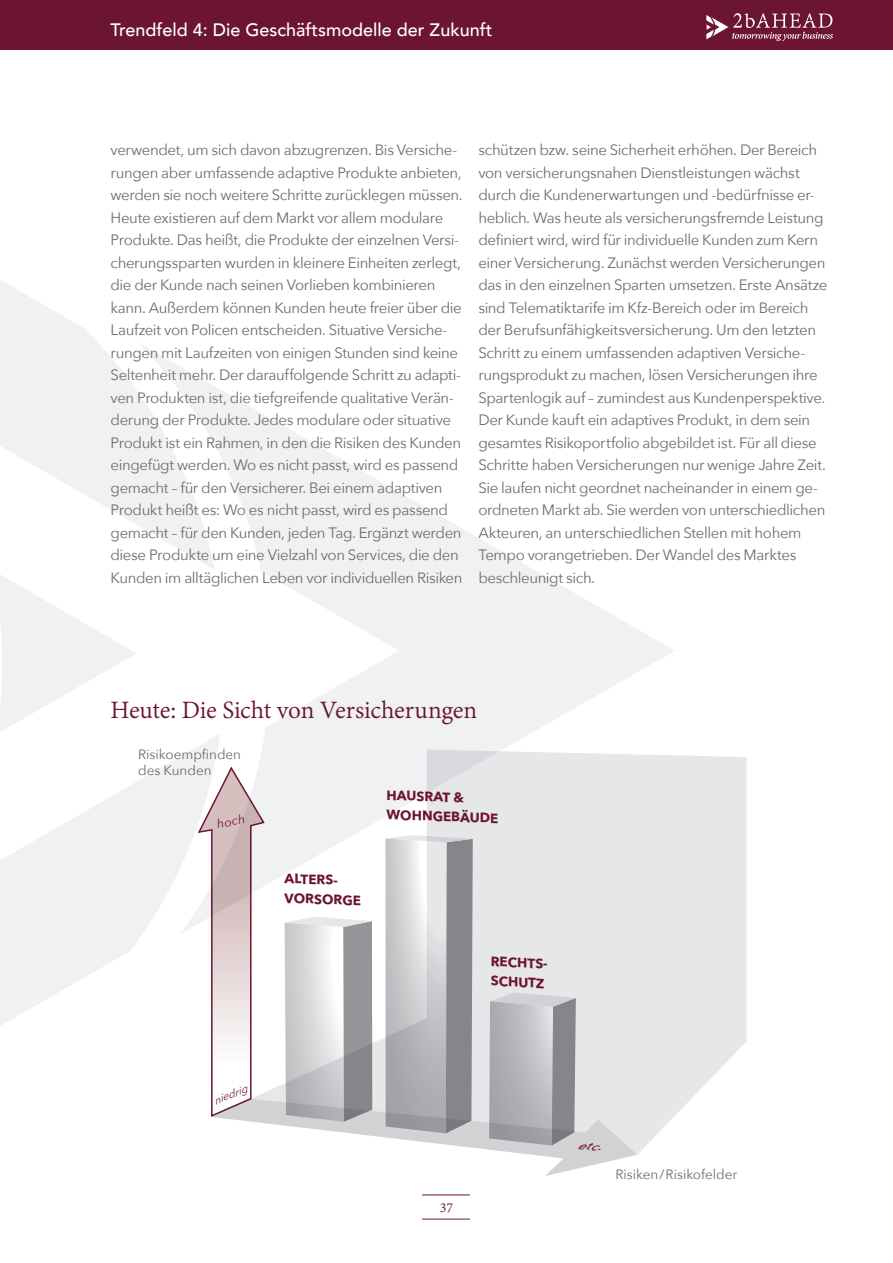
<style>
.page{position:relative;width:893px;height:1263px;background:#fff}
.page>*{position:absolute;margin:0;border:0;box-sizing:border-box;transform-origin:0 0}
.t1{font:27px "Adobe Devanagari";letter-spacing:-.01em;color:#6c1433}
.t2{font:500 18px "Avenir";color:#fff}
.t3{font:15px/22.5px "Avenir Next";letter-spacing:-.025em;color:#6c6d70}
.t4{font:15px "Adobe Devanagari";color:#6c1433}
.t5{font:700 13.5px/19.5px "Avenir Next";color:#6c1433}
.t6{font:13.5px/16.5px "Avenir Next";color:#6c6d70}
.t7{font:italic 12px "Avenir Next";color:#6c1433}
.t8{font:italic 500 10.8px "Avenir Next";color:#6c1433;scale:1.25 1}
.t9{font:italic 10.5px "Avenir Next";color:#6c1433}
</style>
<div class="page">
<svg style="left:0;top:575px;width:136px;height:157px"></svg>
<svg style="left:215px;top:387px;width:459px;height:362px"></svg>
<svg style="left:0;top:733px;width:220px;height:293px;fill:#f0f1f2"></svg>
<svg style="left:0;top:280px;width:215px;height:289px"></svg>
<div style="left:0;top:0;width:893px;height:50px;background:#6c1433"></div>
<svg style="left:706px;top:13px;width:127px;height:28px"></svg>
<svg style="left:212px;top:749px;width:534px;height:406px;fill:#e6e7e9"></svg>
<svg style="left:196px;top:765px;width:441px;height:411px"></svg>
<hr style="left:422px;top:1195px;width:48px;height:1px;background:#6c1433">
<hr style="left:422px;top:1219px;width:48px;height:1px;background:#6c1433">
<p class="t2" style="left:111px;top:14px;width:383px">Trendfeld 4: Die Geschäftsmodelle der Zukunft</p>
<p class="t3" style="left:111px;top:138px;width:354px">verwendet, um sich davon abzugrenzen. Bis Versiche&shy;rungen aber umfassende adaptive Produkte anbieten, werden sie noch weitere Schritte zurücklegen müssen.<br>Heute existieren auf dem Markt vor allem modulare Produkte. Das heißt, die Produkte der einzelnen Versi&shy;cherungssparten wurden in kleinere Einheiten zerlegt, die der Kunde nach seinen Vorlieben kombinieren kann. Außerdem können Kunden heute freier über die Laufzeit von Policen entscheiden. Situative Versiche&shy;rungen mit Laufzeiten von einigen Stunden sind keine Seltenheit mehr. Der darauffolgende Schritt zu adapti&shy;ven Produkten ist, die tiefgreifende qualitative Verän&shy;derung der Produkte. Jedes modulare oder situative Produkt ist ein Rahmen, in den die Risiken des Kunden eingefügt werden. Wo es nicht passt, wird es passend gemacht – für den Versicherer. Bei einem adaptiven Produkt heißt es: Wo es nicht passt, wird es passend gemacht – für den Kunden, jeden Tag. Ergänzt werden diese Produkte um eine Vielzahl von Services, die den Kunden im alltäglichen Leben vor individuellen Risiken</p>
<p class="t3" style="left:478px;top:138px;width:351px">schützen bzw. seine Sicherheit erhöhen. Der Bereich von versicherungsnahen Dienstleistungen wächst durch die Kundenerwartungen und -bedürfnisse er&shy;heblich. Was heute als versicherungsfremde Leistung definiert wird, wird für individuelle Kunden zum Kern einer Versicherung. Zunächst werden Versicherungen das in den einzelnen Sparten umsetzen. Erste Ansätze sind Telematiktarife im Kfz-Bereich oder im Bereich der Berufsunfähigkeitsversicherung. Um den letzten Schritt zu einem umfassenden adaptiven Versiche&shy;rungsprodukt zu machen, lösen Versicherungen ihre Spartenlogik auf – zumindest aus Kundenperspektive.<br>Der Kunde kauft ein adaptives Produkt, in dem sein gesamtes Risikoportfolio abgebildet ist. Für all diese Schritte haben Versicherungen nur wenige Jahre Zeit.<br>Sie laufen nicht geordnet nacheinander in einem ge&shy;ordneten Markt ab. Sie werden von unterschiedlichen Akteuren, an unterschiedlichen Stellen mit hohem Tempo vorangetrieben. Der Wandel des Marktes beschleunigt sich.</p>
<h1 class="t1" style="left:111px;top:694px;width:368px">Heute: Die Sicht von Versicherungen</h1>
<p class="t6" style="left:138px;top:745px;width:105px">Risikoempfinden des Kunden</p>
<p class="t7" style="left:215px;top:813px;width:29px;rotate:-9deg">hoch</p>
<p class="t5" style="left:285px;top:868px;width:79px;rotate:2deg">ALTERS-<br>VORSORGE</p>
<p class="t5" style="left:387px;top:785px;width:114px;rotate:2deg">HAUSRAT &amp;<br>WOHNGEBÄUDE</p>
<p class="t5" style="left:491px;top:951px;width:61px;rotate:3deg">RECHTS-<br>SCHUTZ</p>
<p class="t9" style="left:211px;top:1093px;width:37px;rotate:-22deg">niedrig</p>
<p class="t4" style="left:440px;top:1198px;width:15px">37</p>
<p class="t8" style="left:578px;top:1136px;width:21px;rotate:5deg">etc.</p>
<p class="t6" style="left:615px;top:1165px;width:123px">Risiken/Risikofelder</p>
</div>
